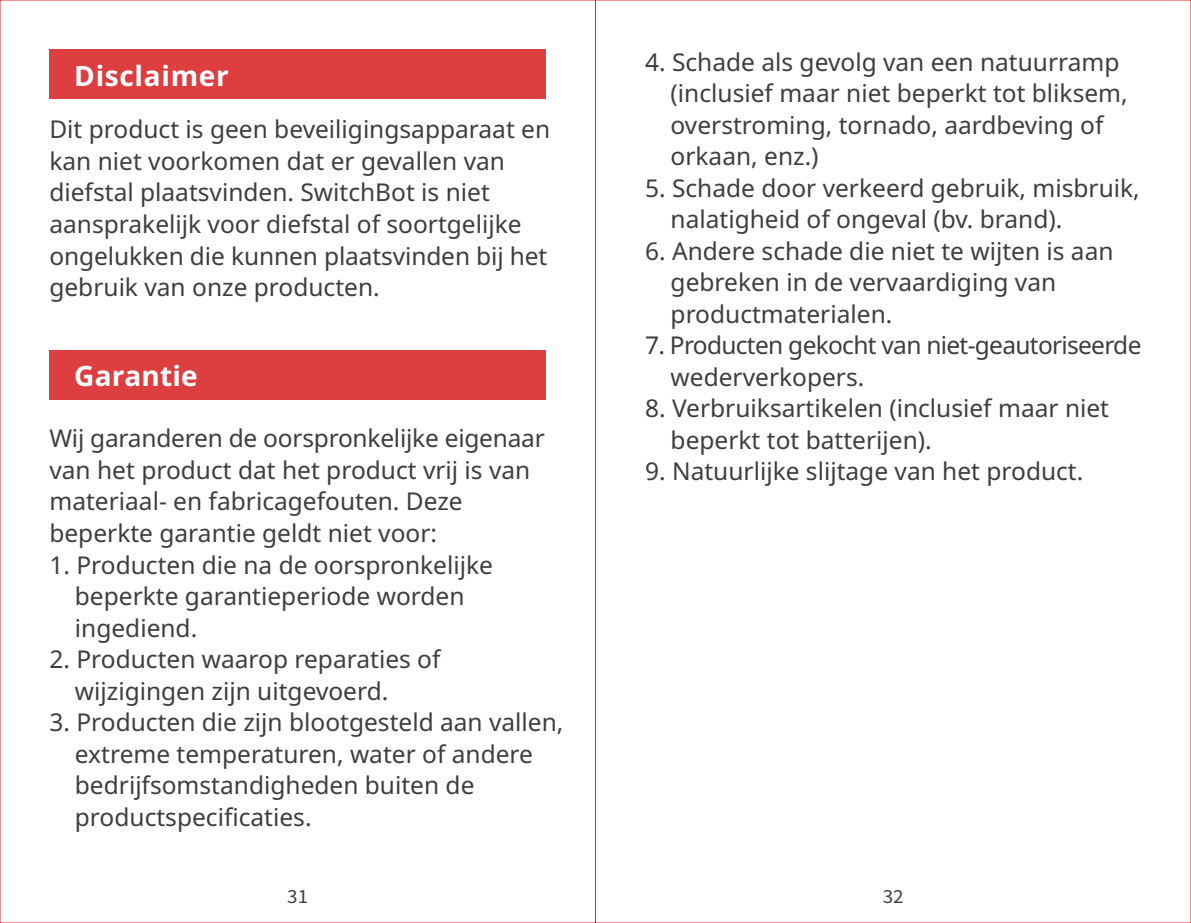
<style>
.page{position:relative;width:1191px;height:923px;background:#fff}
.page>*{position:absolute;margin:0;border:0;box-sizing:border-box;transform-origin:0 0}
.t1{font:700 28px "Noto Sans";letter-spacing:.025em;color:#fff}
.t2{font:700 28px "Noto Sans";letter-spacing:.005em;color:#fff}
.t3{font:24.5px/31.5px "Noto Sans";color:#3e3e3f}
.t4{font:24.5px/31.5px "Noto Sans";letter-spacing:-.03em;color:#3e3e3f}
.t5{font:17.5px "Noto Sans JP";color:#3e3e3f;scale:1.07 1}
</style>
<div class="page">
<div style="left:49px;top:50px;width:496px;height:49px;background:#dd3f41"></div>
<div style="left:49px;top:350px;width:496px;height:49px;background:#dd3f41"></div>
<p class="t1" style="left:74px;top:56px;width:156px">Disclaimer</p>
<p class="t3" style="left:49px;top:114px;width:502px">Dit product is geen beveiligingsapparaat en kan niet voorkomen dat er gevallen van diefstal plaatsvinden. SwitchBot is niet aansprakelijk voor diefstal of soortgelijke ongelukken die kunnen plaatsvinden bij het gebruik van onze producten.</p>
<p class="t2" style="left:74px;top:356px;width:125px">Garantie</p>
<p class="t3" style="left:49px;top:423px;width:497px">Wij garanderen de oorspronkelijke eigenaar van het product dat het product vrij is van materiaal- en fabricagefouten. Deze beperkte garantie geldt niet voor:</p>
<p class="t3" style="left:75px;top:549px;width:419px;text-indent:-25px">1. Producten die na de oorspronkelijke beperkte garantieperiode worden ingediend.</p>
<p class="t3" style="left:75px;top:644px;width:367px;text-indent:-25px">2. Producten waarop reparaties of wijzigingen zijn uitgevoerd.</p>
<p class="t3" style="left:75px;top:707px;width:490px;text-indent:-25px">3. Producten die zijn blootgesteld aan vallen, extreme temperaturen, water of andere bedrijfsomstandigheden buiten de productspecificaties.</p>
<p class="t5" style="left:287px;top:887px;width:21px">31</p>
<p class="t3" style="left:670px;top:47px;width:458px;text-indent:-25px">4. Schade als gevolg van een natuurramp (inclusief maar niet beperkt tot bliksem, overstroming, tornado, aardbeving of orkaan, enz.)</p>
<p class="t3" style="left:670px;top:173px;width:471px;text-indent:-25px">5. Schade door verkeerd gebruik, misbruik, nalatigheid of ongeval (bv. brand).</p>
<p class="t3" style="left:670px;top:236px;width:444px;text-indent:-25px">6. Andere schade die niet te wijten is aan gebreken in de vervaardiging van productmaterialen.</p>
<p class="t4" style="left:670px;top:330px;width:472px;text-indent:-25px">7. Producten gekocht van niet-geautoriseerde wederverkopers.</p>
<p class="t3" style="left:670px;top:393px;width:440px;text-indent:-25px">8. Verbruiksartikelen (inclusief maar niet beperkt tot batterijen).</p>
<p class="t3" style="left:645px;top:456px;width:440px">9. Natuurlijke slijtage van het product.</p>
<p class="t5" style="left:882px;top:887px;width:21px">32</p>
</div>
